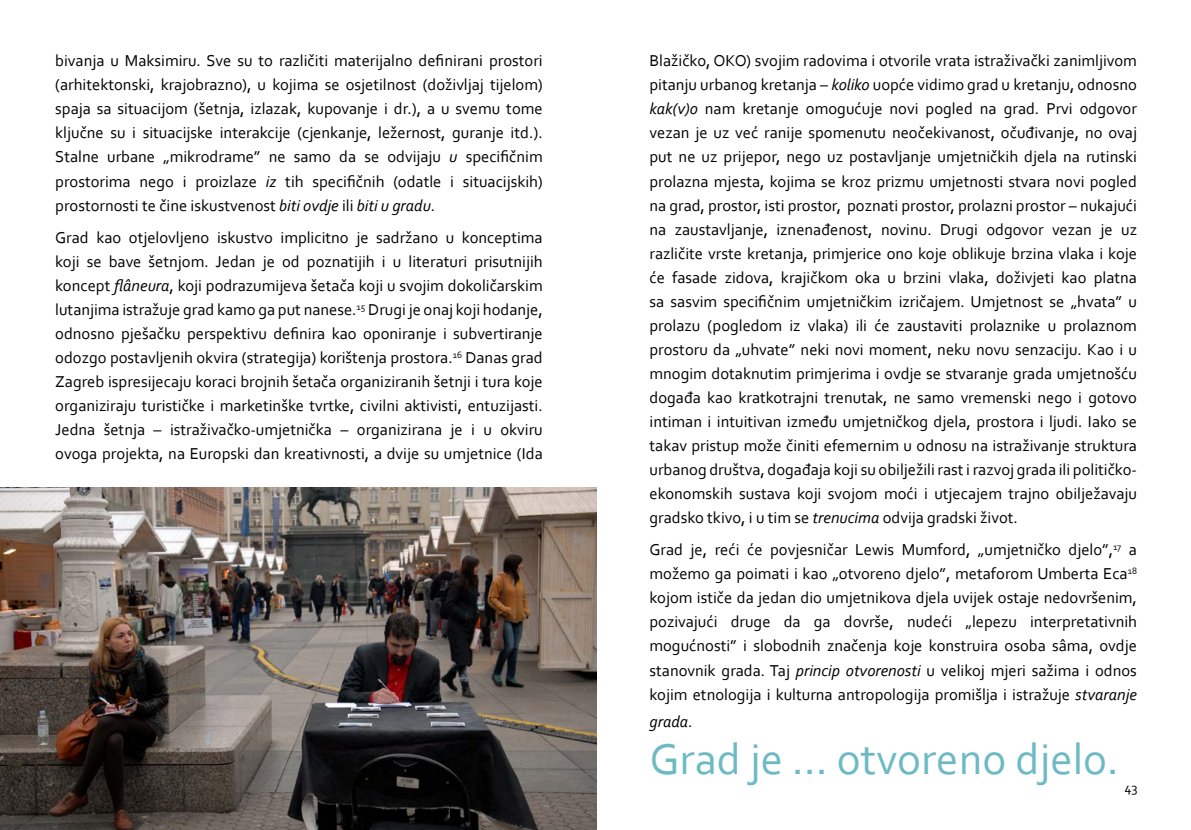
<style>
.page{position:relative;width:1191px;height:830px;background:#fff}
.page>*{position:absolute;margin:0;border:0;box-sizing:border-box;transform-origin:0 0}
.t1{font:45px "Corbel";color:#6dbac4}
.t2{font:16.5px/24px "Corbel";color:#000;text-align:justify}
.t3{font:italic 16.5px "Corbel";color:#000}
.t4{font:13.5px "Corbel";color:#000}
.s1{font-style:italic}
.s2{font-style:normal}
</style>
<div class="page">
<img style="left:0;top:487px;width:596px;height:342px">
<p class="t2" style="left:55px;top:48px;width:489px">bivanja u Maksimiru. Sve su to različiti materijalno definirani prostori (arhitektonski, krajobrazno), u kojima se osjetilnost (doživljaj tijelom) spaja sa situacijom (šetnja, izlazak, kupovanje i dr.), a u svemu tome ključne su i situacijske interakcije (cjenkanje, ležernost, guranje itd.).<br>Stalne urbane „mikrodrame” ne samo da se odvijaju <span class="s1">u</span> specifičnim prostorima nego i proizlaze <span class="s1">iz</span> tih specifičnih (odatle i situacijskih) prostornosti te čine iskustvenost <span class="s1">biti ovdje</span> ili <span class="s1">biti u gradu</span>.</p>
<p class="t2" style="left:55px;top:225px;width:489px">Grad kao otjelovljeno iskustvo implicitno je sadržano u konceptima koji se bave šetnjom. Jedan je od poznatijih i u literaturi prisutnijih koncept <span class="s1">flâneura</span>, koji podrazumijeva šetača koji u svojim dokoličarskim lutanjima istražuje grad kamo ga put nanese.<sup>15</sup> Drugi je onaj koji hodanje, odnosno pješačku perspektivu definira kao oponiranje i subvertiranje odozgo postavljenih okvira (strategija) korištenja prostora.<sup>16</sup> Danas grad Zagreb ispresijecaju koraci brojnih šetača organiziranih šetnji i tura koje organiziraju turističke i marketinške tvrtke, civilni aktivisti, entuzijasti.<br>Jedna šetnja – istraživačko-umjetnička – organizirana je i u okviru ovoga projekta, na Europski dan kreativnosti, a dvije su umjetnice (I da</p>
<p class="t2" style="left:649px;top:48px;width:490px;text-indent:97px">) svojim radovima i otvorile vrata istraživački zanimljivom pitanju urbanog kretanja – <span class="s1">koliko</span> uopće vidimo grad u kretanju, odnosno <span class="s1">kak(v)o</span> nam kretanje omogućuje novi pogled na grad. Prvi odgovor vezan je uz već ranije spomenutu neočekivanost, očuđivanje, no ovaj put ne uz prijepor, nego uz postavljanje umjetničkih djela na rutinski prolazna mjesta, kojima se kroz prizmu umjetnosti stvara novi pogled na grad, prostor, isti prostor, poznati prostor, prolazni prostor – nukajući na zaustavljanje, iznenađenost, novinu. Drugi odgovor vezan je uz različite vrste kretanja, primjerice ono koje oblikuje brzina vlaka i koje će fasade zidova, krajičkom oka u brzini vlaka, doživjeti kao platna sa sasvim specifičnim umjetničkim izričajem. U mjetnost se „hvata” u prolazu (pogledom iz vlaka) ili će zaustaviti prolaznike u prolaznom prostoru da „uhvate” neki novi moment, neku novu senzaciju. Kao i u mnogim dotaknutim primjerima i ovdje se stvaranje grada umjetnošću događa kao kratkotrajni trenutak, ne samo vremenski nego i gotovo intiman i intuitivan između umjetničkog djela, prostora i ljudi. Iako se takav pristup može činiti efemernim u odnosu na istraživanje struktura urbanog društva, događaja koji su obilježili rast i razvoj grada ili političko&shy;ekonomskih sustava koji svojom moći i utjecajem trajno obilježavaju gradsko tkivo, i u tim se <span class="s1">trenucima</span> odvija gradski život.</p>
<p class="t2" style="left:649px;top:537px;width:489px">Grad je, reći će povjesničar Lewis M umford, „umjetničko djelo”,<sup>17</sup> a možemo ga poimati i kao „otvoreno djelo”, metaforom U mberta Eca<sup>18 </sup>kojom ističe da jedan dio umjetnikova djela uvijek ostaje nedovršenim, pozivajući druge da ga dovrše, nudeći „lepezu interpretativnih mogućnosti” i slobodnih značenja koje konstruira osoba sâma, ovdje stanovnik grada. Taj <span class="s1">princip otvorenosti</span> u velikoj mjeri sažima i odnos kojim etnologija i kulturna antropologija promišlja i istražuje <span class="s1">stvaranje</span></p>
<p class="t3" style="left:649px;top:710px;width:44px">grada<span class="s2">.</span></p>
<h1 class="t1" style="left:649px;top:731px;width:471px">Grad je … otvoreno djelo.</h1>
<p class="t2" style="left:649px;top:48px;width:76px">Blažičko, OKO</p>
<p class="t4" style="left:1124px;top:779px;width:15px">43</p>
</div>
